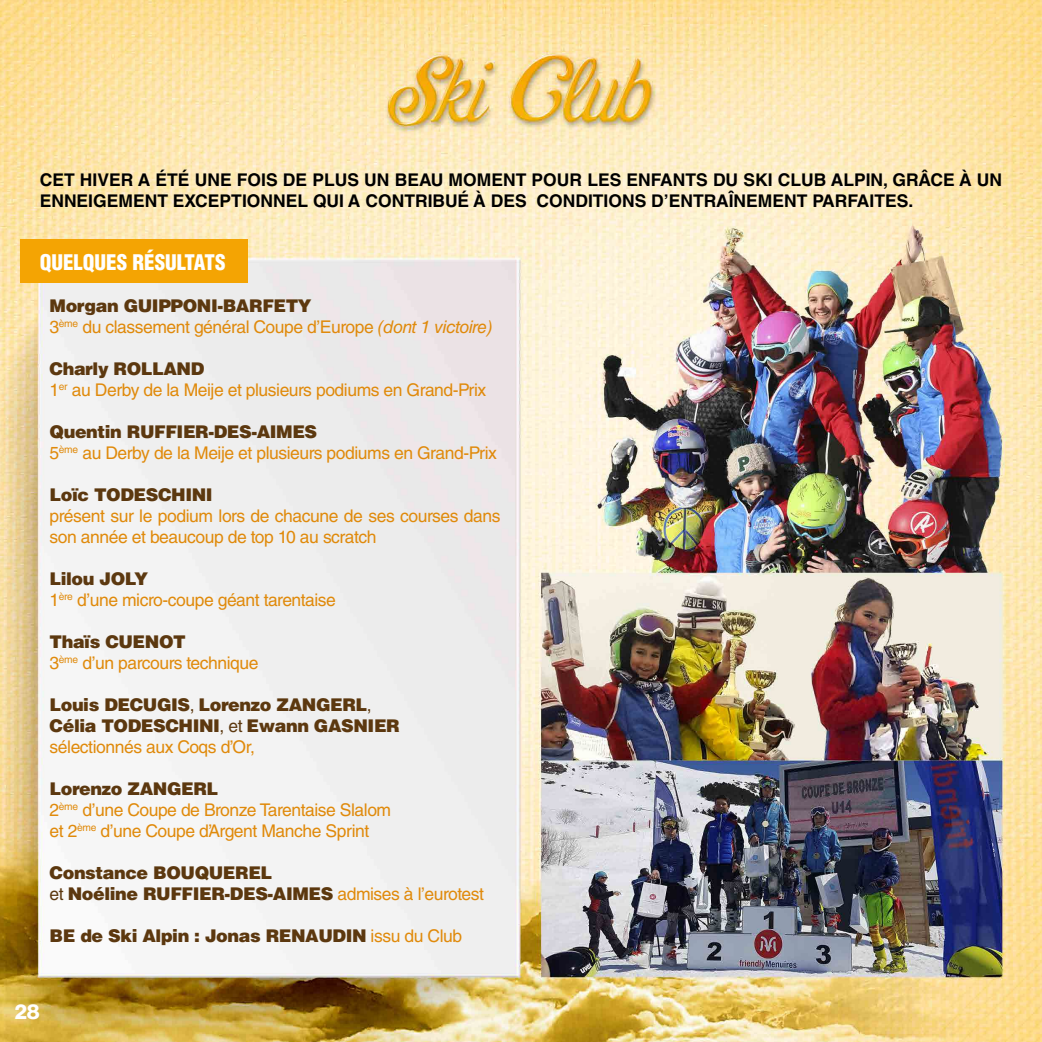
<style>
.page{position:relative;width:1042px;height:1042px;background:#fff}
.page>*{position:absolute;margin:0;border:0;box-sizing:border-box;transform-origin:0 0}
.t1{font:900 condensed 21px "Helvetica LT Std";color:#fff}
.t2{font:700 21px "Haas Grot Disp 75";color:#fff}
.t3{font:17.5px/21px "Helvetica LT Std";letter-spacing:-.025em;color:#e08a0b}
.t4{font:900 17.5px "Helvetica LT Std";letter-spacing:-.025em;color:#5c380f}
.t5{font:700 17.5px/21px "Helvetica LT Std";color:#000}
.s1{font-style:italic}
.s2{font-weight:400}
.s3{font-weight:400;color:#e08a0b}
</style>
<div class="page">
<img style="left:0;top:0;width:1042px;height:1042px">
<div style="left:20px;top:240px;width:228px;height:43px;background:#f4a403"></div>
<p class="t5" style="left:40px;top:169px;width:964px">CET HIVER A ÉTÉ UNE FOIS DE PLUS UN BEAU MOMENT POUR LES ENFANTS DU SKI CLUB ALPIN, GRÂCE À UN<br>ENNEIGEMENT EXCEPTIONNEL QUI A CONTRIBUÉ À DES CONDITIONS D’ENTRAÎNEMENT PARFAITES.</p>
<p class="t1" style="left:40px;top:249px;width:187px">QUELQUES RÉSULTATS</p>
<p class="t4" style="left:50px;top:294px;width:263px">Morgan GUIPPONI-BARFETY</p>
<p class="t3" style="left:50px;top:316px;width:444px">3<sup>ème</sup> du classement général Coupe d’Europe <span class="s1">(dont 1 victoire)</span></p>
<p class="t4" style="left:50px;top:357px;width:156px">Charly ROLLAND</p>
<p class="t3" style="left:50px;top:379px;width:438px">1<sup>er</sup> au Derby de la Meije et plusieurs podiums en Grand-Prix</p>
<p class="t4" style="left:50px;top:420px;width:269px">Quentin RUFFIER-DES-AIMES</p>
<p class="t3" style="left:50px;top:442px;width:449px">5<sup>ème</sup> au Derby de la Meije et plusieurs podiums en Grand-Prix</p>
<p class="t4" style="left:50px;top:483px;width:165px">Loïc TODESCHINI</p>
<p class="t3" style="left:50px;top:505px;width:452px">présent sur le podium lors de chacune de ses courses dans son année et beaucoup de top 10 au scratch</p>
<p class="t4" style="left:50px;top:567px;width:100px">Lilou JOLY</p>
<p class="t3" style="left:50px;top:589px;width:288px">1<sup>ère</sup> d’une micro-coupe géant tarentaise</p>
<p class="t4" style="left:50px;top:630px;width:138px">Thaïs CUENOT</p>
<p class="t3" style="left:50px;top:652px;width:210px">3<sup>ème</sup> d’un parcours technique</p>
<p class="t4" style="left:50px;top:693px;width:323px">Louis DECUGIS<span class="s2">,</span> Lorenzo ZANGERL<span class="s2">,</span></p>
<p class="t4" style="left:50px;top:714px;width:352px">Célia TODESCHINI<span class="s2">, et</span> Ewann GASNIER</p>
<p class="t3" style="left:50px;top:736px;width:207px">sélectionnés aux Coqs d’Or,</p>
<p class="t4" style="left:50px;top:777px;width:170px">Lorenzo ZANGERL</p>
<p class="t3" style="left:50px;top:799px;width:343px">2<sup>ème</sup> d’une Coupe de Bronze Tarentaise Slalom</p>
<p class="t3" style="left:50px;top:820px;width:321px">et 2<sup>ème</sup> d’une Coupe d’Argent Manche Sprint</p>
<p class="t4" style="left:50px;top:861px;width:224px">Constance BOUQUEREL</p>
<p class="t4" style="left:50px;top:882px;width:436px"><span class="s2">et</span> Noéline RUFFIER-DES-AIMES <span class="s3">admises à l’eurotest</span></p>
<p class="t4" style="left:50px;top:924px;width:414px">BE de Ski Alpin : Jonas RENAUDIN <span class="s3">issu du Club</span></p>
<p class="t2" style="left:15px;top:1000px;width:26px">28</p>
</div>
